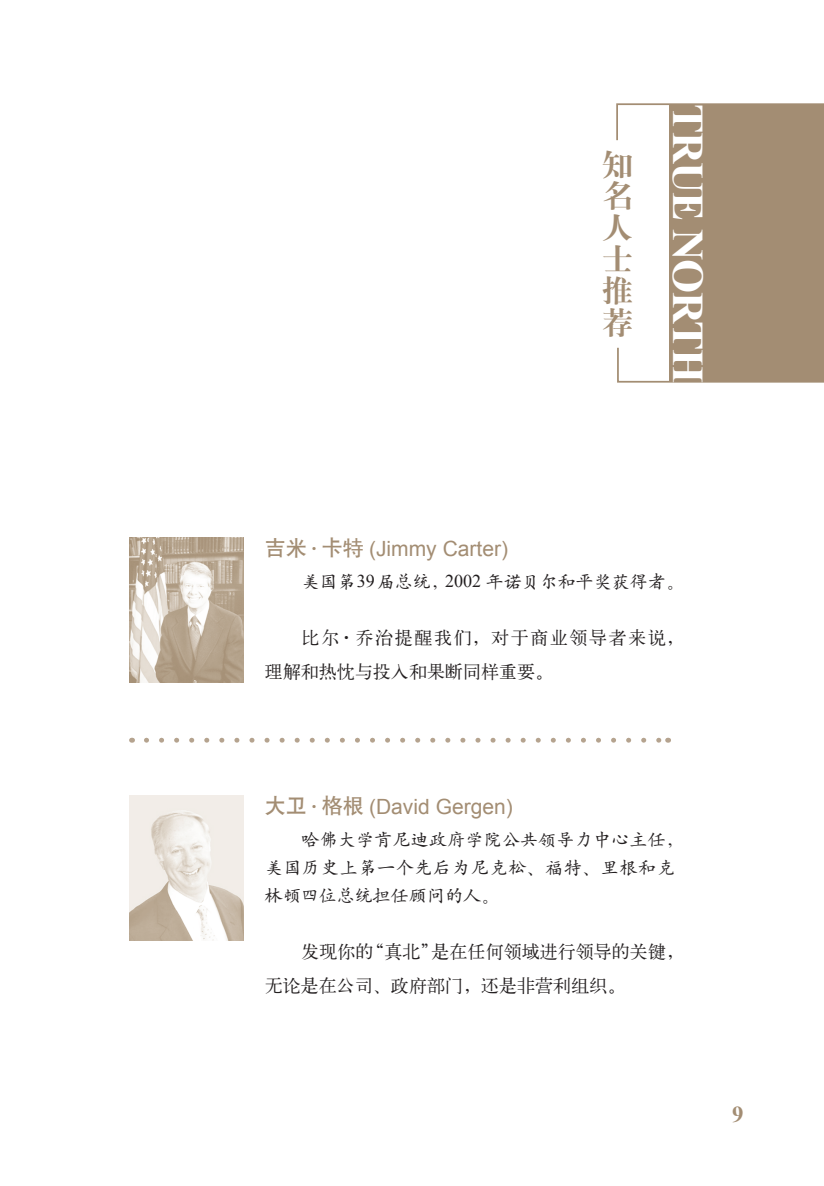
<style>
.page{position:relative;width:824px;height:1186px;background:#fff}
.page>*{position:absolute;margin:0;border:0;box-sizing:border-box;transform-origin:0 0}
.t1{font:700 43.75px "Times New Roman";letter-spacing:-.03em;color:#fff}
.t2{font:31.5px/31.5px "H Ya 4 gj";color:#a38d73;text-align:justify}
.t3{font:700 22.75px "Times New Roman";color:#a38d73}
.t4{font:21px "Arial";color:#a38d73}
.t5{font:18.03px/28px "H Yc 1 gj";letter-spacing:.01em;color:#231f20}
.t6{font:18.03px/34.6px "H Ya 1 gj";color:#231f20}
.t7{font:18.03px/34.6px "H Ya 1 gj";letter-spacing:.045em;color:#231f20}
.s1{font-family:"H Yb 1 gj"}
.s2{font-family:"H Yk 3 gj";font-size:18.03px}
.s3{font-family:"Times New Roman"}
.s4{font-family:"H Yk 3 gj"}
</style>
<div class="page">
<svg style="left:146px;top:737px;width:514px;height:5px"></svg>
<img style="left:129px;top:795px;width:114px;height:145px">
<img style="left:129px;top:537px;width:114px;height:145px">
<svg style="left:616px;top:103px;width:207px;height:280px"></svg>
<div style="left:669px;top:104px;width:154px;height:277px;background:#a38d73"></div>
<h2 class="t2" style="left:601px;top:149px;width:32px">知名人士推荐</h2>
<h1 class="t1" style="left:718px;top:104px;width:280px;rotate:90deg">TRUE NORTH</h1>
<p class="t4" style="left:265px;top:535px;width:245px"><span class="s1">吉米</span><span class="s2">·</span><span class="s1">卡特</span> (Jimmy Carter)</p>
<p class="t5" style="left:301px;top:567px;width:384px">美国第<span class="s3">39</span>届总统，<span class="s3">2002</span> 年诺贝尔和平奖获得者。</p>
<p class="t7" style="left:265px;top:620px;width:421px;text-indent:37px">比尔<span class="s4">·</span>乔治提醒我们，对于商业领导者来说，理解和热忱与投入和果断同样重要。</p>
<p class="t4" style="left:265px;top:793px;width:249px"><span class="s1">大卫</span><span class="s2">·</span><span class="s1">格根</span> (David Gergen)</p>
<p class="t5" style="left:265px;top:825px;width:421px;text-indent:37px">哈佛大学肯尼迪政府学院公共领导力中心主任，美国历史上第一个先后为尼克松、福特、里根和克林顿四位总统担任顾问的人。</p>
<p class="t6" style="left:265px;top:933px;width:421px;text-indent:37px">发现你的“真北”是在任何领域进行领导的关键，无论是在公司、政府部门，还是非营利组织。</p>
<p class="t3" style="left:732px;top:1098px;width:13px">9</p>
</div>
